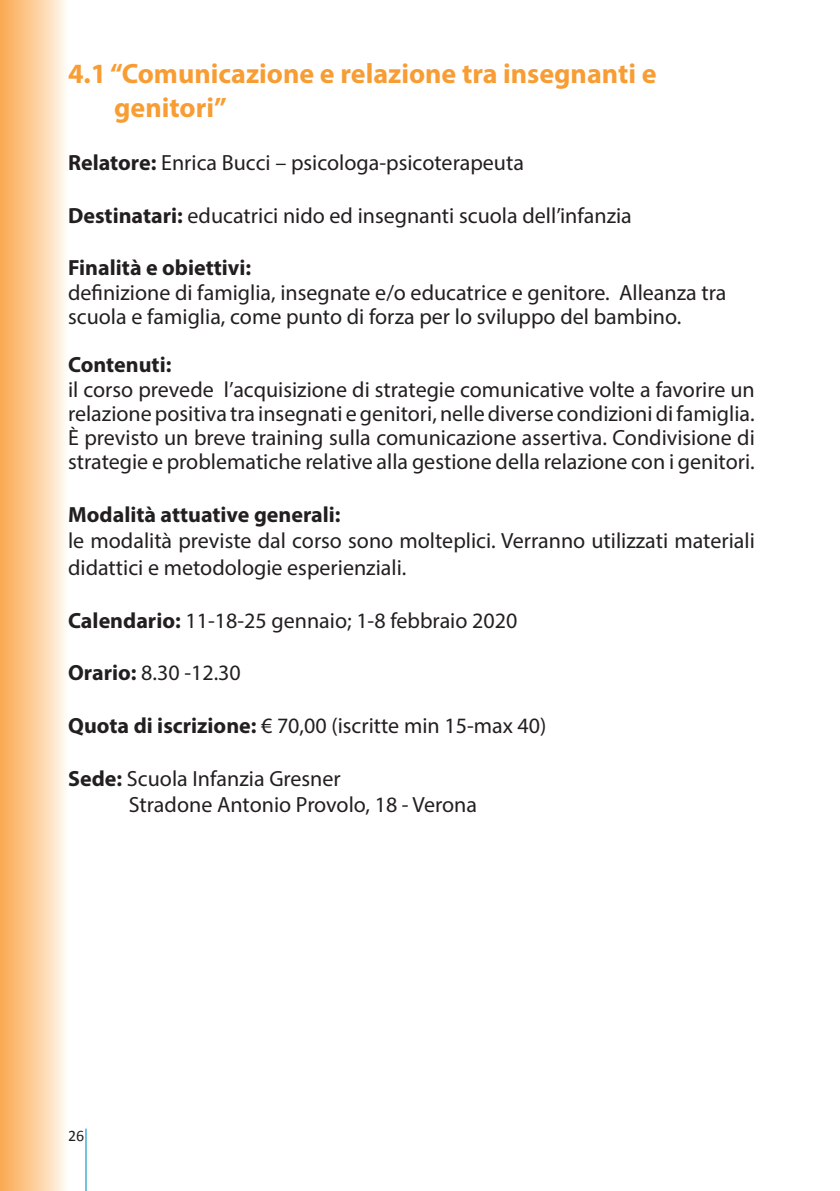
<style>
.page{position:relative;width:840px;height:1191px;background:#fff}
.page>*{position:absolute;margin:0;border:0;box-sizing:border-box;transform-origin:0 0}
.t1{font:700 28px/33.6px "Myriad Pro";color:#f89d33}
.t2{font:22px/24.2px "Myriad Pro";color:#231f20}
.t3{font:700 22px "Myriad Pro";color:#231f20}
.t4{font:16px "Calibri";color:#231f20}
.s1{font-weight:700}
</style>
<div class="page">
<div style="left:0;top:0;width:68px;height:1191px;background:linear-gradient(to right,#fba74c,#fff8f0)"></div>
<hr style="left:85px;top:1128px;width:2px;height:63px;background:#59b8dc">
<p class="t1" style="left:114px;top:56px;width:543px;text-indent:-46px">4.1 “Comunicazione e relazione tra insegnanti e genitori”</p>
<p class="t2" style="left:68px;top:150px;width:457px"><span class="s1">Relatore:</span> Enrica Bucci – psicologa-psicoterapeuta</p>
<p class="t2" style="left:68px;top:203px;width:565px"><span class="s1">Destinatari:</span> educatrici nido ed insegnanti scuola dell’infanzia</p>
<p class="t3" style="left:68px;top:254px;width:185px">Finalità e obiettivi:</p>
<p class="t2" style="left:68px;top:280px;width:659px">definizione di famiglia, insegnate e/o educatrice e genitore. Alleanza tra scuola e famiglia, come punto di forza per lo sviluppo del bambino.</p>
<p class="t3" style="left:68px;top:350px;width:105px">Contenuti:</p>
<p class="t2" style="left:68px;top:377px;width:688px;text-align:justify">il corso prevede l’acquisizione di strategie comunicative volte a favorire un relazione positiva tra insegnati e genitori, nelle diverse condizioni di famiglia.<br>È previsto un breve training sulla comunicazione assertiva. Condivisione di strategie e problematiche relative alla gestione della relazione con i genitori.</p>
<p class="t3" style="left:68px;top:500px;width:274px">Modalità attuative generali:</p>
<p class="t2" style="left:68px;top:527px;width:688px;line-height:26.4px">le modalità previste dal corso sono molteplici. Verranno utilizzati materiali didattici e metodologie esperienziali.</p>
<p class="t2" style="left:68px;top:608px;width:450px"><span class="s1">Calendario:</span> 11-18-25 gennaio; 1-8 febbraio 2020</p>
<p class="t2" style="left:68px;top:660px;width:174px"><span class="s1">Orario:</span> 8.30 -12.30</p>
<p class="t2" style="left:68px;top:713px;width:479px"><span class="s1">Quota di iscrizione:</span> € 70,00 (iscritte min 15-max 40)</p>
<p class="t2" style="left:129px;top:765px;width:349px;line-height:26.4px;text-indent:-61px"><span class="s1">Sede:</span> Scuola Infanzia Gresner<br>Stradone Antonio Provolo, 18 - Verona</p>
<p class="t4" style="left:68px;top:1125px;width:18px">26</p>
</div>
